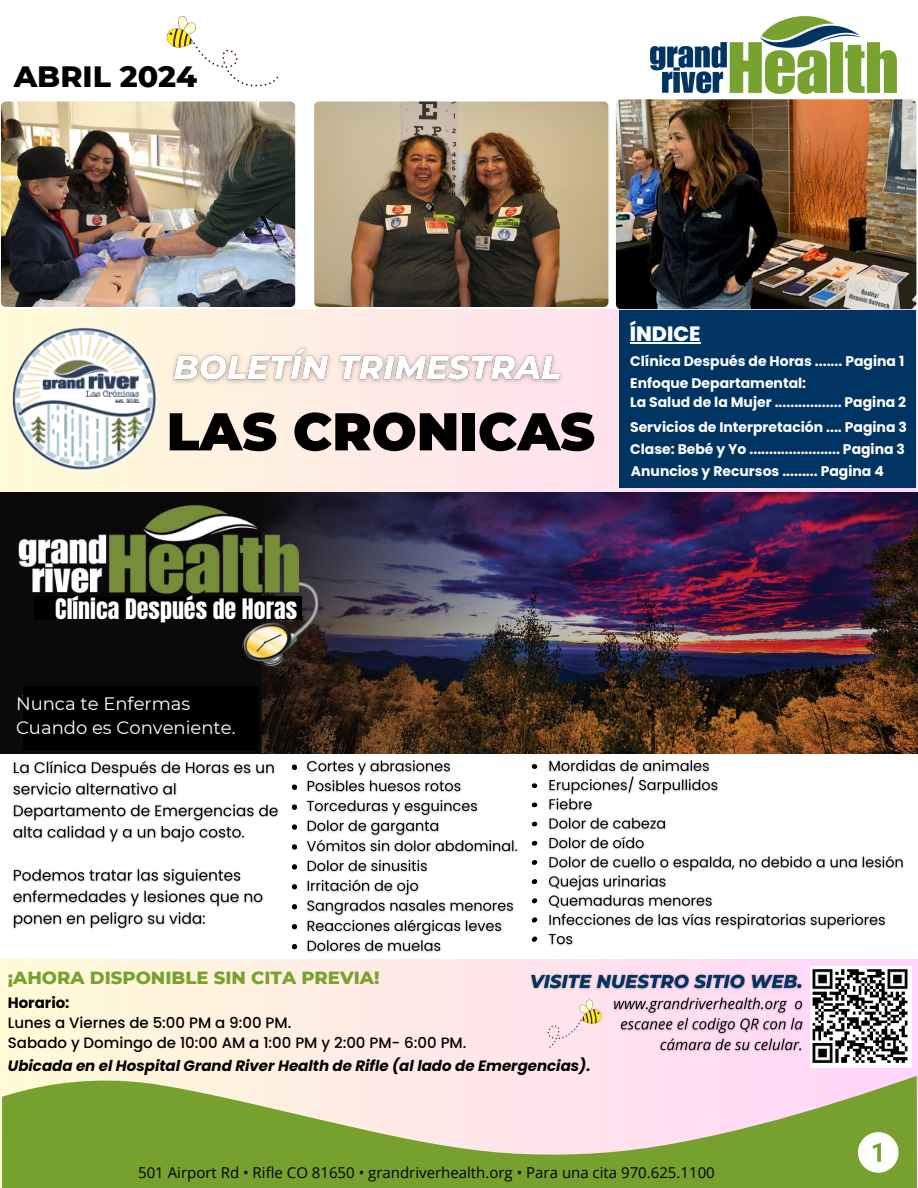
<style>
.page{position:relative;width:918px;height:1188px;background:#fff}
.page>*{position:absolute;margin:0;border:0;box-sizing:border-box;transform-origin:0 0}
.t1{font:900 52.95px "Montserrat";color:#000}
.t2{font:800 30px "Montserrat";color:#000}
.t3{font:24px "Anton";color:#fff}
.t4{font:800 20.7px "Poppins";color:#fff}
.t5{font:18px/24.8px "Montserrat";color:#fff}
.t6{font:800 18px "Montserrat";color:#78a22f}
.t7{font:500 15px "Poppins";color:#000}
.t8{font:15px "Open Sans";color:#000}
.t9{font:italic 700 15px "Poppins";color:#000}
.t10{font:700 15px "Poppins";color:#000}
.t11{font:700 13.95px "Poppins";color:#fff}
</style>
<div class="page">
<img style="left:1px;top:101px;width:294px;height:206px;border-radius:5px">
<img style="left:314px;top:101px;width:294px;height:206px;border-radius:5px">
<img style="left:616px;top:99px;width:300px;height:210px;border-radius:5px">
<img style="left:650px;top:16px;width:246px;height:78px">
<div style="left:0;top:960px;width:918px;height:228px;background:linear-gradient(to right,#fffbd6,#ffd4fb)"></div>
<svg style="left:2px;top:1076px;width:915px;height:112px;background:#abbb77"></svg>
<svg style="left:858px;top:1132px;width:40px;height:41px"></svg>
<div style="left:0;top:309px;width:917px;height:184px;background:linear-gradient(to right,#fffbd6,#ffd4fb)"></div>
<img style="left:13px;top:327px;width:144px;height:144px;border-radius:50%">
<div style="left:619px;top:310px;width:297px;height:178px;background:#003463"></div>
<img style="left:608px;top:992px;width:201px;height:65px">
<img style="left:811px;top:966px;width:100px;height:101px">
<svg style="left:166px;top:16px;width:112px;height:71px"></svg>
<img style="left:1px;top:493px;width:917px;height:261px">
<div style="left:23px;top:686px;width:235px;height:63px;background:#000"></div>
<div style="left:34px;top:596px;width:268px;height:23px;background:#000"></div>
<svg style="left:525px;top:999px;width:77px;height:49px;background:#f9dedd"></svg>
<img style="left:165px;top:341px;width:404px;height:51px">
<hr style="left:630px;top:342px;width:71px;height:1px;background:#fff">
<img style="left:291px;top:760px;width:227px;height:193px">
<img style="left:12px;top:761px;width:267px;height:168px">
<img style="left:531px;top:759px;width:373px;height:187px">
<img style="left:526px;top:969px;width:282px;height:26px">
<h6 class="t2" style="left:14px;top:57px;width:185px">ABRIL 2024</h6>
<p class="t1" style="left:167px;top:399px;width:430px">LAS CRONICAS</p>
<p class="t4" style="left:630px;top:319px;width:72px">ÍNDICE</p>
<p class="t11" style="left:630px;top:352px;width:276px">Clínica Después de Horas ....... Pagina 1</p>
<p class="t11" style="left:630px;top:374px;width:178px">Enfoque Departamental:</p>
<p class="t11" style="left:630px;top:393px;width:278px">La Salud de la Mujer ................. Pagina 2</p>
<p class="t11" style="left:630px;top:417px;width:278px">Servicios de Interpretación .... Pagina 3</p>
<p class="t11" style="left:630px;top:439px;width:276px">Clase: Bebé y Yo ....................... Pagina 3</p>
<p class="t11" style="left:631px;top:461px;width:254px">Anuncios y Recursos ......... Pagina 4</p>
<h1 class="t3" style="left:55px;top:591px;width:243px">Clínica Después de Horas</h1>
<h4 class="t5" style="left:16px;top:691px;width:221px">Nunca te Enfermas<br>Cuando es Conveniente.</h4>
<p class="t6" style="left:8px;top:966px;width:373px">¡AHORA DISPONIBLE SIN CITA PREVIA!</p>
<h5 class="t10" style="left:8px;top:992px;width:63px">Horario:</h5>
<p class="t7" style="left:8px;top:1012px;width:285px">Lunes a Viernes de 5:00 PM a 9:00 PM.</p>
<p class="t7" style="left:8px;top:1033px;width:460px">Sabado y Domingo de 10:00 AM a 1:00 PM y 2:00 PM- 6:00 PM.</p>
<p class="t9" style="left:8px;top:1056px;width:584px">Ubicada en el Hospital Grand River Health de Rifle (al lado de Emergencias).</p>
<h3 class="t8" style="left:138px;top:1162px;width:578px">501 Airport Rd • Rifle CO 81650 • grandriverhealth.org • Para una cita 970.625.1100</h3>
</div>
